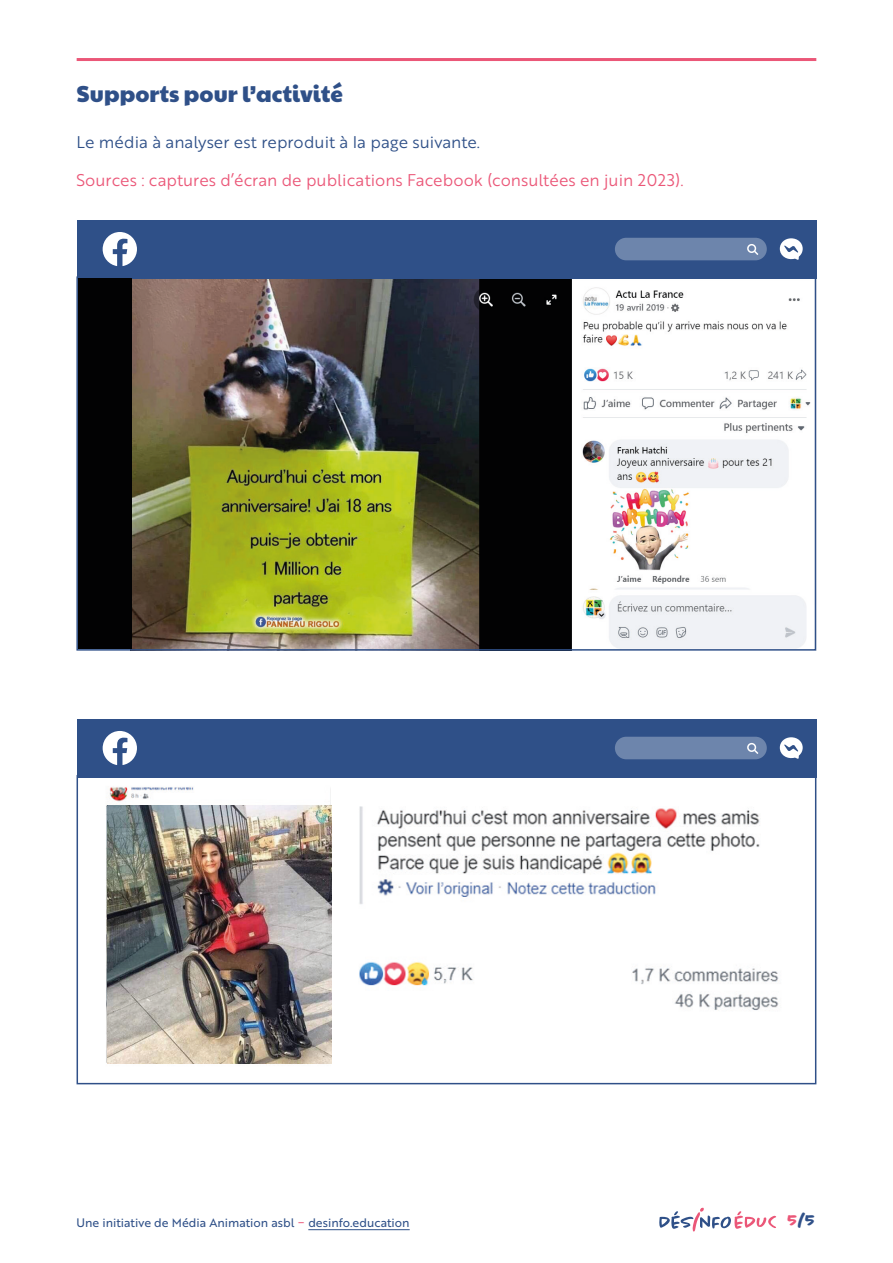
<style>
.page{position:relative;width:893px;height:1263px;background:#fff}
.page>*{position:absolute;margin:0;border:0;box-sizing:border-box;transform-origin:0 0}
.Titre1{font:22.5px "Paytone One";color:#2f5088}
.t1{font:700 18px "Chantal";color:#2f5088}
.Txt{font:16.5px "Brother 1816 Book";color:#eb5778}
.Txt-2{font:16.5px "Brother 1816 Book";color:#2f5088}
.t2{font:12px "Brother 1816 Regular";color:#2f5088}
.s1{color:#eb5778}
</style>
<div class="page">
<hr style="left:308px;top:1229px;width:102px;height:1px;background:#2f5088">
<svg style="left:659px;top:1208px;width:117px;height:23px"></svg>
<hr style="left:77px;top:58px;width:739px;height:3px;background:#eb5778">
<img style="left:132px;top:279px;width:679px;height:369px">
<img style="left:106px;top:787px;width:673px;height:277px">
<div style="left:77px;top:220px;width:739px;height:58px;background:#2f5088"></div>
<div style="left:77px;top:719px;width:739px;height:58px;background:#2f5088"></div>
<svg style="left:103px;top:232px;width:34px;height:34px"></svg>
<svg style="left:103px;top:731px;width:34px;height:34px"></svg>
<svg style="left:780px;top:238px;width:23px;height:22px"></svg>
<svg style="left:780px;top:737px;width:23px;height:22px"></svg>
<div style="left:615px;top:238px;width:152px;height:22px;background:#6d85ac;border-radius:11px"></div>
<div style="left:747px;top:244px;width:9px;height:9px;border:2px solid #fff;border-radius:50%"></div>
<svg style="left:752px;top:249px;width:7px;height:6px"></svg>
<div style="left:615px;top:737px;width:152px;height:22px;background:#6d85ac;border-radius:11px"></div>
<div style="left:747px;top:743px;width:9px;height:9px;border:2px solid #fff;border-radius:50%"></div>
<svg style="left:752px;top:748px;width:7px;height:6px"></svg>
<div style="left:76px;top:276px;width:740px;height:375px;border:2px solid #2f5088"></div>
<div style="left:77px;top:775px;width:739px;height:309px;border:2px solid #2f5088"></div>
<div style="left:78px;top:278px;width:54px;height:371px;background:#020203"></div>
<img style="left:107px;top:805px;width:224px;height:258px">
<p class="Titre1" style="left:77px;top:73px;width:268px">Supports pour l’activité</p>
<p class="Txt-2" style="left:77px;top:130px;width:405px">Le média à analyser est reproduit à la page suivante.</p>
<p class="Txt" style="left:77px;top:168px;width:609px">Sources : captures d’écran de publications Facebook (consultées en juin 2023).</p>
<p class="t2" style="left:77px;top:1214px;width:335px">Une initiative de Média Animation asbl <span class="s1">−</span> desinfo.education</p>
<p class="t1" style="left:788px;top:1210px;width:30px"><span class="s1">5</span>/5</p>
</div>
